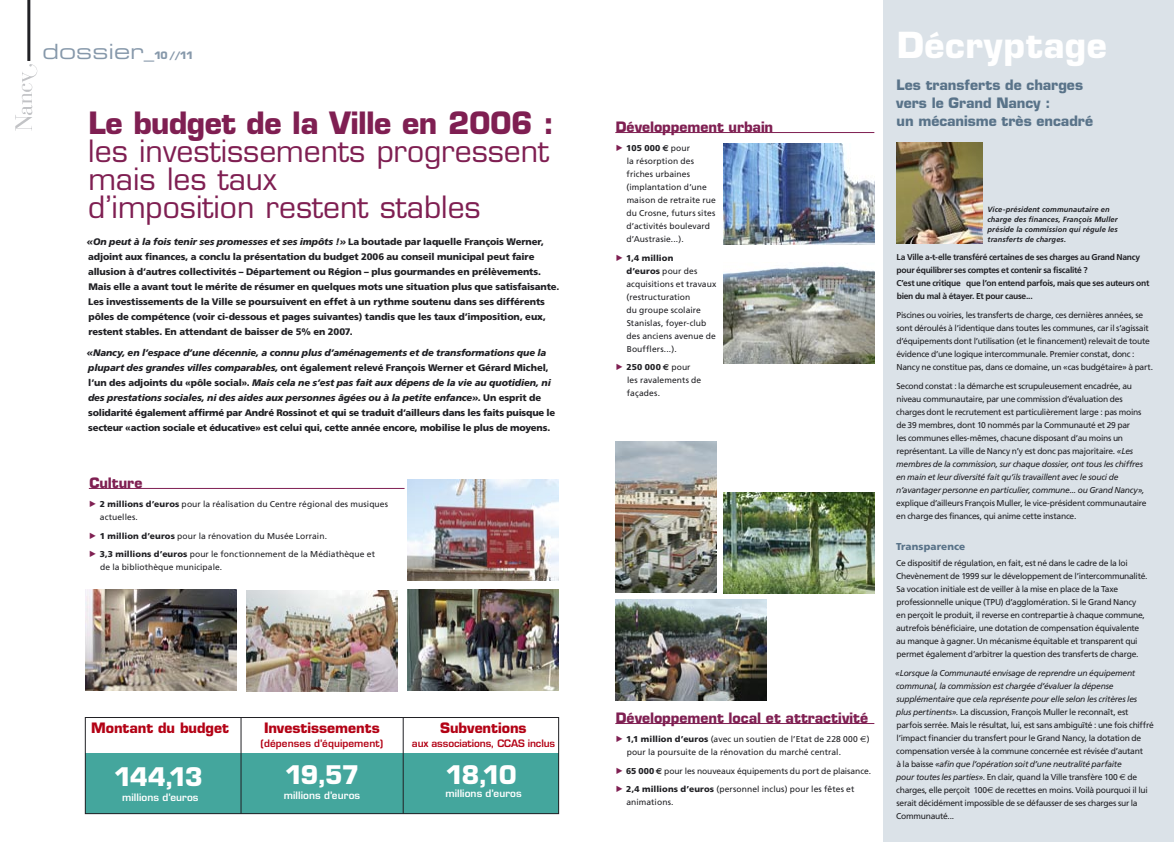
<style>
.page{position:relative;width:1174px;height:842px;background:#fff}
.page>*{position:absolute;margin:0;border:0;box-sizing:border-box;transform-origin:0 0}
.t1{font:700 35px "Eurostile";letter-spacing:.015em;color:#fff}
.t2{font:30px/28px "Eurostile";color:#7f1f52}
.t3{font:700 30px "Eurostile";letter-spacing:-.02em;color:#7f1f52}
.t4{font:700 25px "Eurostile";letter-spacing:-.07em;color:#fff}
.t5{font:21px "Eurostile Extended Two";color:#8698aa}
.t6{font:700 14px/18px "Eurostile";letter-spacing:-.005em;color:#597389}
.t7{font:700 14px "Eurostile";letter-spacing:-.005em;color:#7f1f52}
.t8{font:700 14px "Eurostile";color:#b30215}
.t9{font:600 10px "Eurostile";color:#b30215}
.t10{font:600 10px "Eurostile";letter-spacing:.005em;color:#fff}
.t11{font:900 10px "Frutiger";letter-spacing:.01em;color:#597389}
.t12{font:900 9.5px/15px "Frutiger";letter-spacing:-.015em;color:#212125}
.t13{font:8.5px/13px "Frutiger";letter-spacing:-.025em;color:#212125}
.t14{font:8.5px/13px "Frutiger";letter-spacing:.01em;color:#212125}
.t15{font:700 8.5px/13px "Frutiger";letter-spacing:-.03em;color:#212125}
.t16{font:8.5px/18.7px "Frutiger";color:#212125}
.t17{font:8.5px/13px "Frutiger";letter-spacing:.015em;color:#212125}
.t18{font:italic 700 7.5px/10px "Frutiger";letter-spacing:.015em;color:#212125}
.s1{font-family:"Eurostile";font-stretch:condensed}
.s2{font-family:"Eurostile";font-weight:700;font-size:10px}
.s3{font-style:italic}
.s4{font-weight:900}
.s5{font-family:"Euro Sans";font-weight:700}
.s6{font-family:"Euro Sans"}
</style>
<div class="page">
<img style="left:15px;top:58px;width:23px;height:73px">
<div style="left:14px;top:82px;width:7px;height:25px;background:#fff"></div>
<div style="left:883px;top:0;width:291px;height:842px;background:#dbe2e8"></div>
<div style="left:85px;top:753px;width:473px;height:61px;background:#44a69d"></div>
<hr style="left:615px;top:132px;width:259px;height:1px;background:#7f1f52">
<div style="left:85px;top:717px;width:474px;height:97px;border:1px solid #212125"></div>
<hr style="left:241px;top:717px;width:1px;height:97px;background:#212125">
<hr style="left:403px;top:717px;width:1px;height:97px;background:#212125">
<hr style="left:89px;top:488px;width:315px;height:1px;background:#7f1f52">
<img style="left:896px;top:142px;width:86px;height:102px">
<img style="left:246px;top:590px;width:151px;height:101px">
<img style="left:407px;top:479px;width:151px;height:101px">
<img style="left:85px;top:589px;width:151px;height:101px">
<img style="left:407px;top:589px;width:151px;height:101px">
<img style="left:723px;top:143px;width:151px;height:101px">
<img style="left:723px;top:266px;width:151px;height:97px">
<hr style="left:615px;top:723px;width:259px;height:1px;background:#7f1f52">
<img style="left:615px;top:599px;width:151px;height:101px">
<img style="left:723px;top:492px;width:151px;height:101px">
<img style="left:615px;top:441px;width:101px;height:151px">
<hr style="left:27px;top:0;width:3px;height:61px;background:#212125">
<h3 class="t5" style="left:43px;top:37px;width:152px">dossier<span class="s1">_</span><span class="s2">10 //11</span></h3>
<h2 class="t3" style="left:89px;top:105px;width:467px">Le budget de la Ville en 2006 :</h2>
<h2 class="t2" style="left:88px;top:137px;width:462px">les investissements progressent mais les taux<br>d’imposition restent stables</h2>
<p class="t12" style="left:87px;top:234px;width:474px"><span class="s3">«On peut à la fois tenir ses promesses et ses impôts !»</span> La boutade par laquelle François Werner, adjoint aux finances, a conclu la présentation du budget 2006 au conseil municipal peut faire allusion à d’autres collectivités – Département ou Région – plus gourmandes en prélèvements.<br>Mais elle a avant tout le mérite de résumer en quelques mots une situation plus que satisfaisante.<br>Les investissements de la Ville se poursuivent en effet à un rythme soutenu dans ses différents pôles de compétence (voir ci-dessous et pages suivantes) tandis que les taux d’imposition, eux, restent stables. En attendant de baisser de 5% en 2007.</p>
<p class="t12" style="left:87px;top:345px;width:470px"><span class="s3">«Nancy, en l’espace d’une décennie, a connu plus d’aménagements et de transformations que la plupart des grandes villes comparables,</span> ont également relevé François Werner et Gérard Michel, l’un des adjoints du «pôle social». <span class="s3">Mais cela ne s’est pas fait aux dépens de la vie au quotidien, ni des prestations sociales, ni des aides aux personnes âgées ou à la petite enfance».</span> Un esprit de solidarité également affirmé par André Rossinot et qui se traduit d’ailleurs dans les faits puisque le secteur «action sociale et éducative» est celui qui, cette année encore, mobilise le plus de moyens.</p>
<h3 class="t7" style="left:89px;top:474px;width:54px">Culture</h3>
<p class="t14" style="left:100px;top:497px;width:290px"><span class="s4">2 millions d’euros</span> pour la réalisation du Centre régional des musiques actuelles.</p>
<p class="t14" style="left:100px;top:526px;width:277px;line-height:18.7px"><span class="s4">1 million d’euros</span> pour la rénovation du Musée Lorrain.<br><span class="s4">3,3 millions d’euros</span> pour le fonctionnement de la Médiathèque et</p>
<p class="t14" style="left:100px;top:561px;width:124px">de la bibliothèque municipale.</p>
<h3 class="t8" style="left:91px;top:719px;width:139px">Montant du budget</h3>
<h3 class="t4" style="left:114px;top:761px;width:91px">144,13</h3>
<p class="t10" style="left:122px;top:791px;width:78px">millions d’euros</p>
<h3 class="t8" style="left:264px;top:719px;width:117px">Investissements</h3>
<p class="t9" style="left:260px;top:737px;width:124px">(dépenses d’équipement)</p>
<h3 class="t4" style="left:285px;top:759px;width:76px">19,57</h3>
<p class="t10" style="left:284px;top:789px;width:78px">millions d’euros</p>
<h3 class="t8" style="left:440px;top:719px;width:88px">Subventions</h3>
<p class="t9" style="left:412px;top:737px;width:145px">aux associations, CCAS inclus</p>
<h3 class="t4" style="left:445px;top:759px;width:73px">18,10</h3>
<p class="t10" style="left:445px;top:787px;width:78px">millions d’euros</p>
<h3 class="t7" style="left:616px;top:118px;width:159px">Développement urbain</h3>
<p class="t14" style="left:626px;top:141px;width:91px"><span class="s4">105 000</span> <span class="s5">€</span> pour<br>la résorption des friches urbaines (implantation d’une maison de retraite rue du Crosne, futurs sites d’activités boulevard d’Austrasie...).</p>
<p class="t14" style="left:626px;top:251px;width:92px"><span class="s4">1,4 million<br>d’euros</span> pour des acquisitions et travaux (restructuration<br>du groupe scolaire<br>Stanislas, foyer-club des anciens avenue de<br>Boufflers...).</p>
<p class="t17" style="left:626px;top:361px;width:76px"><span class="s4">250 000</span> <span class="s5">€</span> pour les ravalements de façades.</p>
<h3 class="t7" style="left:616px;top:709px;width:254px">Développement local et attractivité</h3>
<p class="t14" style="left:626px;top:732px;width:245px"><span class="s4">1,1 million d’euros</span> (avec un soutien de l’Etat de 228 000 <span class="s6">€</span>) pour la poursuite de la rénovation du marché central.</p>
<p class="t16" style="left:626px;top:761px;width:246px"><span class="s4">65 000</span> <span class="s5">€</span> pour les nouveaux équipements du port de plaisance.<br><span class="s4">2,4 millions d’euros</span> (personnel inclus) pour les fêtes et</p>
<p class="t14" style="left:626px;top:796px;width:49px">animations.</p>
<h1 class="t1" style="left:897px;top:23px;width:211px">Décryptage</h1>
<h3 class="t6" style="left:896px;top:76px;width:198px">Les transferts de charges vers le Grand Nancy :<br>un mécanisme très encadré</h3>
<p class="t18" style="left:987px;top:204px;width:132px">Vice-président communautaire en charge des finances, François Muller préside la commission qui régule les transferts de charges.</p>
<p class="t15" style="left:896px;top:251px;width:254px">La Ville a-t-elle transféré certaines de ses charges au Grand Nancy pour équilibrer ses comptes et contenir sa fiscalité ?<br>C’est une critique que l’on entend parfois, mais que ses auteurs ont bien du mal à étayer. Et pour cause...</p>
<p class="t13" style="left:896px;top:308px;width:258px">Piscines ou voiries, les transferts de charge, ces dernières années, se sont déroulés à l’identique dans toutes les communes, car il s’agissait d’équipements dont l’utilisation (et le financement) relevait de toute évidence d’une logique intercommunale. Premier constat, donc :<br>Nancy ne constitue pas, dans ce domaine, un «cas budgétaire» à part.</p>
<p class="t13" style="left:896px;top:379px;width:250px">Second constat : la démarche est scrupuleusement encadrée, au niveau communautaire, par une commission d’évaluation des charges dont le recrutement est particulièrement large : pas moins de 39 membres, dont 10 nommés par la Communauté et 29 par<br>les communes elles-mêmes, chacune disposant d’au moins un représentant. La ville de Nancy n’y est donc pas majoritaire. <span class="s3">«Les membres de la commission, sur chaque dossier, ont tous les chiffres en main et leur diversité fait qu’ils travaillent avec le souci de n’avantager personne en particulier, commune... ou Grand Nancy»,</span></p>
<p class="t13" style="left:896px;top:496px;width:252px">explique d’ailleurs François Muller, le vice-président communautaire en charge des finances, qui anime cette instance.</p>
<p class="t11" style="left:896px;top:541px;width:71px">Transparence</p>
<p class="t13" style="left:896px;top:556px;width:253px">Ce dispositif de régulation, en fait, est né dans le cadre de la loi Chevènement de 1999 sur le développement de l’intercommunalité.<br>Sa vocation initiale est de veiller à la mise en place de la Taxe professionnelle unique (TPU) d’agglomération. Si le Grand Nancy en perçoit le produit, il reverse en contrepartie à chaque commune, autrefois bénéficiaire, une dotation de compensation équivalente au manque à gagner. Un mécanisme équitable et transparent qui permet également d’arbitrer la question des transferts de charge.</p>
<p class="t13" style="left:895px;top:666px;width:260px"><span class="s3">«Lorsque la Communauté envisage de reprendre un équipement communal, la commission est chargée d’évaluer la dépense supplémentaire que cela représente pour elle selon les critères les<br>plus pertinents».</span> La discussion, François Muller le reconnaît, est parfois serrée. Mais le résultat, lui, est sans ambiguïté : une fois chiffré l’impact financier du transfert pour le Grand Nancy, la dotation de compensation versée à la commune concernée est révisée d’autant<br>à la baisse <span class="s3">«afin que l’opération soit d’une neutralité parfaite<br>pour toutes les parties»</span>. En clair, quand la Ville transfère 100 <span class="s6">€</span> de charges, elle perçoit 100<span class="s6">€</span> de recettes en moins. Voilà pourquoi il lui serait décidément impossible de se défausser de ses charges sur la Communauté...</p>
</div>
